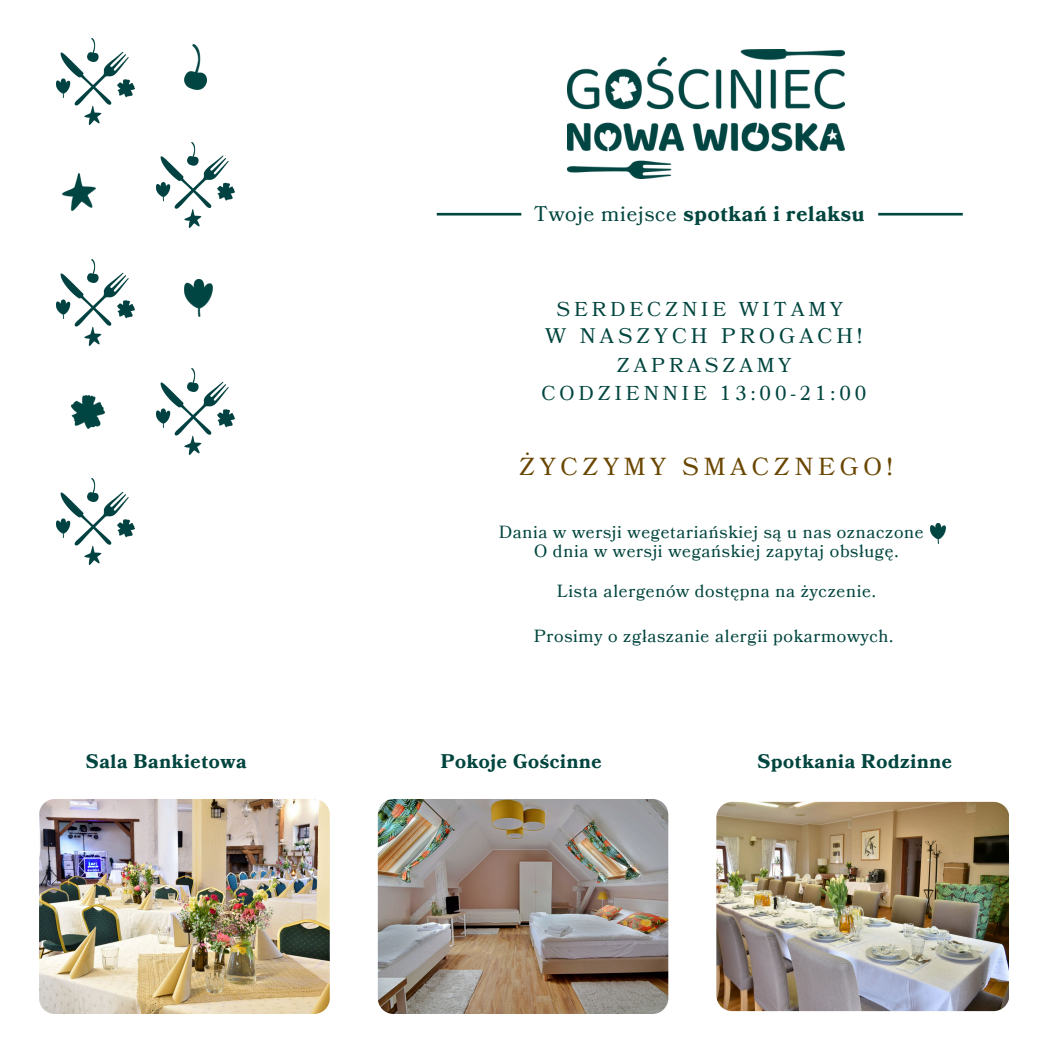
<style>
.page{position:relative;width:1043px;height:1043px;background:#fff}
.page>*{position:absolute;margin:0;border:0;box-sizing:border-box;transform-origin:0 0}
.t1{font:24.5px "Bookmania";letter-spacing:.2em;color:#694600}
.t2{font:700 21px "Bookmania";letter-spacing:.035em;color:#00453e}
.t3{font:21px "Bookmania";letter-spacing:.2em;color:#00453e}
.t4{font:19.95px/27.7px "Bookmania";letter-spacing:.2em;color:#00453e;text-align:center}
.t5{font:700 19.25px "Bookmania";letter-spacing:.035em;color:#00453e}
.t6{font:17.5px "Bookmania";letter-spacing:.035em;color:#00453e}
.s1{font-weight:400}
</style>
<div class="page">
<hr style="left:436px;top:213px;width:85px;height:2px;background:#00453e">
<img style="left:39px;top:799px;width:290px;height:214px">
<img style="left:716px;top:801px;width:292px;height:209px">
<img style="left:378px;top:799px;width:290px;height:214px">
<img style="left:567px;top:50px;width:277px;height:128px">
<hr style="left:878px;top:213px;width:84px;height:2px;background:#00453e">
<img style="left:57px;top:39px;width:77px;height:85px">
<img style="left:156px;top:142px;width:78px;height:85px">
<img style="left:57px;top:260px;width:77px;height:85px">
<img style="left:156px;top:368px;width:78px;height:86px">
<img style="left:57px;top:478px;width:77px;height:86px">
<img style="left:184px;top:45px;width:23px;height:44px">
<img style="left:63px;top:173px;width:32px;height:37px">
<img style="left:184px;top:279px;width:28px;height:37px">
<img style="left:72px;top:395px;width:33px;height:33px">
<img style="left:930px;top:523px;width:15px;height:20px">
<p class="t5" style="left:86px;top:748px;width:162px">Sala Bankietowa</p>
<p class="t2" style="left:533px;top:199px;width:332px"><span class="s1">Twoje miejsce</span> spotkań i relaksu</p>
<p class="t4" style="left:556px;top:295px;width:288px">SERDECZNIE WITAMY</p>
<p class="t3" style="left:545px;top:322px;width:318px">W NASZYCH PROGACH!</p>
<p class="t4" style="left:541px;top:352px;width:326px">ZAPRASZAMY<br>CODZIENNIE 13:00-21:00</p>
<p class="t1" style="left:519px;top:450px;width:375px">ŻYCZYMY SMACZNEGO!</p>
<p class="t6" style="left:498px;top:519px;width:426px">Dania w wersji wegetariańskiej są u nas oznaczone</p>
<p class="t6" style="left:534px;top:539px;width:366px">O dnia w wersji wegańskiej zapytaj obsługę.</p>
<p class="t6" style="left:556px;top:579px;width:321px">Lista alergenów dostępna na życzenie.</p>
<p class="t6" style="left:533px;top:624px;width:361px">Prosimy o zgłaszanie alergii pokarmowych.</p>
<p class="t5" style="left:440px;top:748px;width:163px">Pokoje Gościnne</p>
<p class="t5" style="left:757px;top:748px;width:196px">Spotkania Rodzinne</p>
</div>
